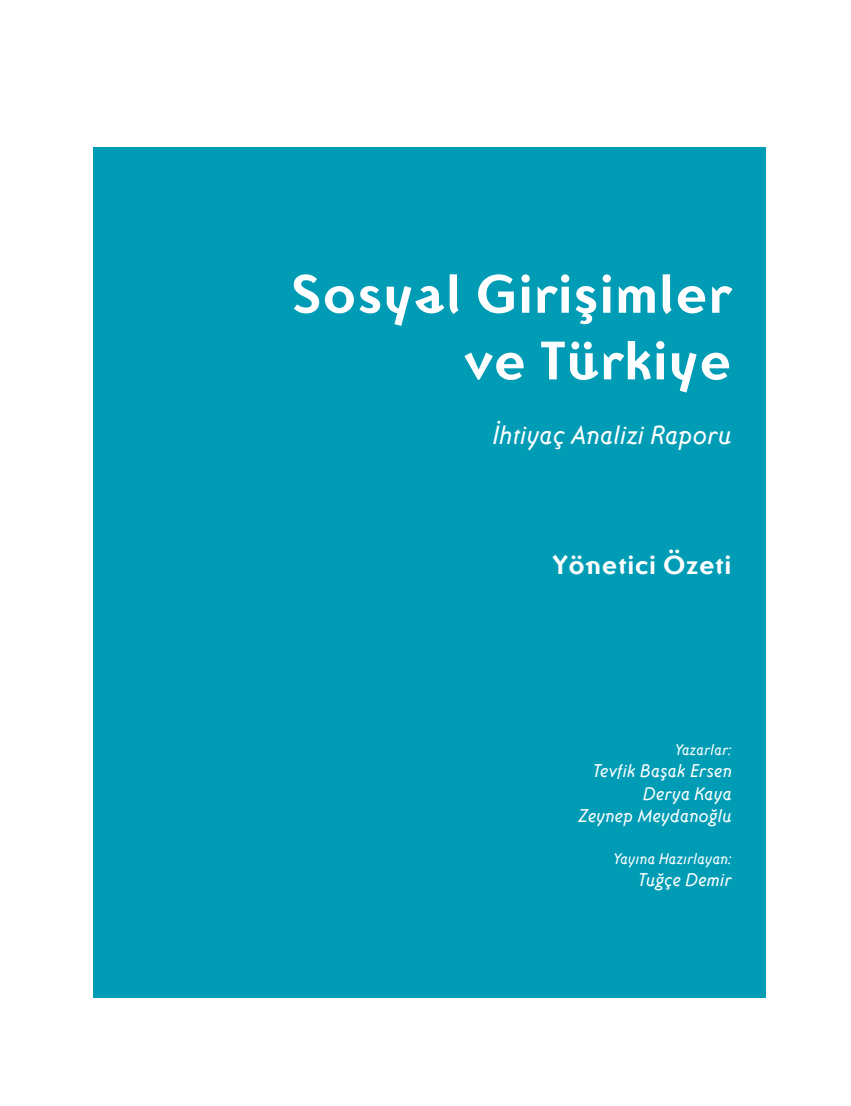
<style>
.page{position:relative;width:851px;height:1106px;background:#fff}
.page>*{position:absolute;margin:0;border:0;box-sizing:border-box;transform-origin:0 0}
.t1{font:700 55.5px/66.6px "Ottomat";color:#fff;text-align:right}
.t2{font:italic 500 27px "Ottomat";color:#fff}
.t3{font:700 27px "Ottomat";color:#fff}
.t4{font:italic 500 18.75px/22.5px "Ottomat";color:#fff;text-align:right}
.t5{font:italic 500 15.75px "Ottomat";color:#fff}
</style>
<div class="page">
<div style="left:94px;top:147px;width:671px;height:850px;background:#009cb5"></div>
<h1 class="t1" style="left:291px;top:259px;width:442px">Sosyal Girişimler ve Türkiye</h1>
<h2 class="t2" style="left:492px;top:419px;width:241px">İhtiyaç Analizi Raporu</h2>
<h2 class="t3" style="left:552px;top:547px;width:181px">Yönetici Özeti</h2>
<p class="t5" style="left:674px;top:740px;width:58px">Yazarlar:</p>
<p class="t4" style="left:578px;top:759px;width:155px">Tevfik Başak Ersen<br>Derya Kaya<br>Zeynep Meydanoğlu</p>
<p class="t5" style="left:613px;top:849px;width:120px">Yayına Hazırlayan:</p>
<p class="t4" style="left:638px;top:868px;width:95px">Tuğçe Demir</p>
</div>
